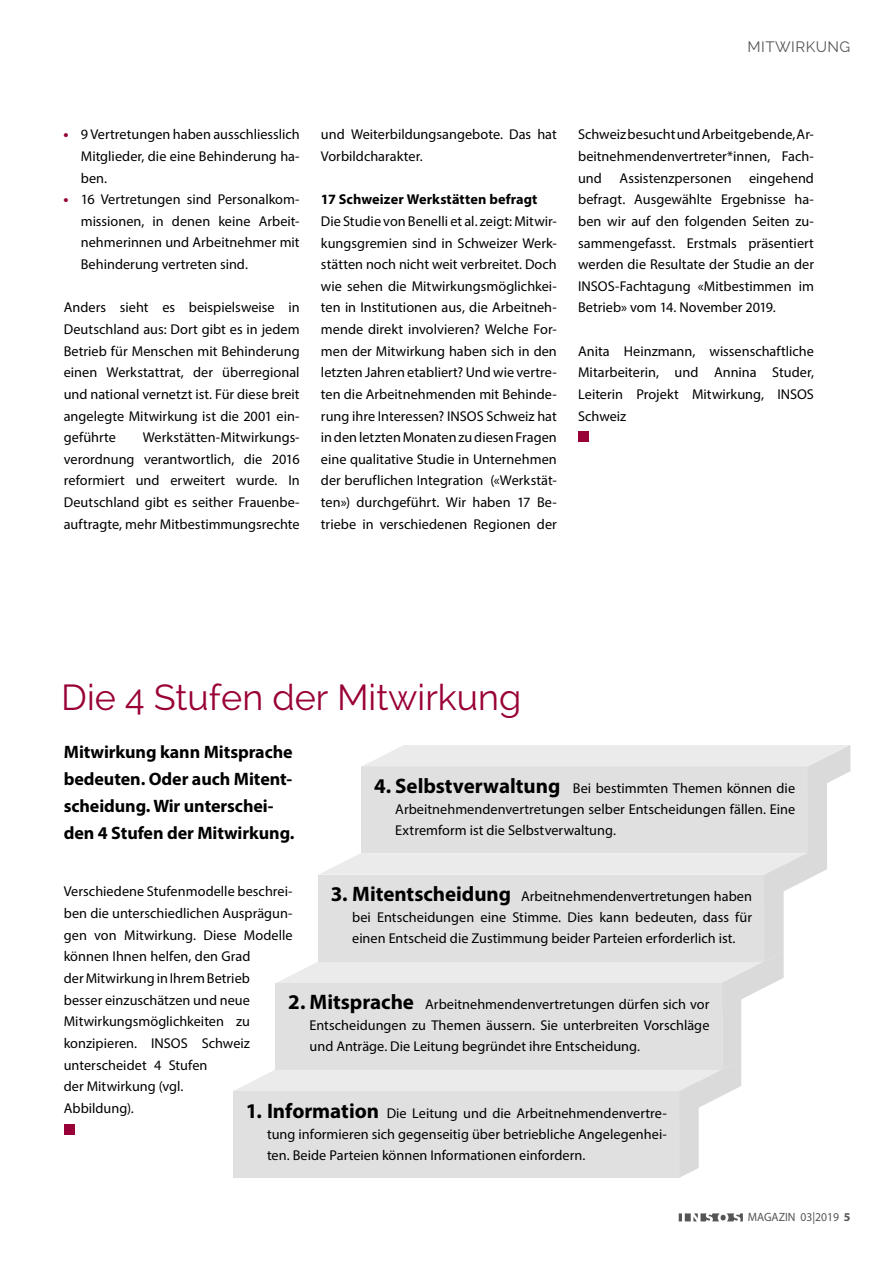
<style>
.page{position:relative;width:893px;height:1263px;background:#fff}
.page>*{position:absolute;margin:0;border:0;box-sizing:border-box;transform-origin:0 0}
.t1{font:36px "Raleway";color:#990037}
.t2{font:700 18px/27px "Myriad Pro";letter-spacing:-.005em;color:#000}
.t3{font:15px "Raleway";letter-spacing:.03em;color:#555}
.t4{font:14.25px/21.6px "Myriad Pro";letter-spacing:.005em;color:#000;text-align:justify}
.t5{font:700 14.25px "Myriad Pro";letter-spacing:.01em;color:#000}
.t6{font:12px "Myriad Pro";color:#555}
.s1{font-weight:700;font-size:21px}
.s2{font-weight:700}
</style>
<div class="page">
<svg style="left:679px;top:1213px;width:64px;height:8px"></svg>
<div style="left:64px;top:1124px;width:10px;height:10px;background:#990037"></div>
<div style="left:578px;top:431px;width:11px;height:11px;background:#990037"></div>
<svg style="left:233px;top:745px;width:617px;height:433px"></svg>
<p class="t3" style="left:748px;top:38px;width:104px">MITWIRKUNG</p>
<p class="t4" style="left:81px;top:123px;width:220px;text-align:left">9 Vertretungen haben ausschliesslich<br>Mitglieder, die eine Behinderung ha&shy;ben.<br>16 Vertretungen sind Personalkom&shy;missionen, in denen keine Arbeit&shy;nehmerinnen und Arbeitnehmer mit<br>Behinderung vertreten sind.</p>
<p class="t4" style="left:64px;top:297px;width:237px">Anders sieht es beispielsweise in Deutschland aus: Dort gibt es in jedem Betrieb für Menschen mit Behinderung einen Werkstattrat, der überregional und national vernetzt ist. Für diese breit angelegte Mitwirkung ist die 2001 ein&shy;geführte</p>
<p class="t4" style="left:64px;top:426px;width:237px;text-indent:79px">Werkstätten-Mitwirkungs&shy;verordnung verantwortlich, die 2016 reformiert und erweitert wurde. In Deutschland gibt es seither Frauenbe&shy;auftragte, mehr Mitbestimmungsrechte</p>
<p class="t4" style="left:321px;top:124px;width:237px">und Weiterbildungsangebote. Das hat<br>Vorbildcharakter.</p>
<p class="t5" style="left:321px;top:190px;width:218px">17 Schweizer Werkstätten befragt</p>
<p class="t4" style="left:321px;top:210px;width:237px">Die Studie von Benelli et al. zeigt: Mitwir&shy;kungsgremien sind in Schweizer Werk&shy;stätten noch nicht weit verbreitet. Doch wie sehen die Mitwirkungsmöglichkei&shy;ten in Institutionen aus, die Arbeitneh&shy;mende direkt involvieren? Welche For&shy;men der Mitwirkung haben sich in den letzten Jahren etabliert? Und wie vertre&shy;ten die Arbeitnehmenden mit Behinde&shy;rung ihre Interessen? INSOS Schweiz hat in den letzten Monaten zu diesen Fragen eine qualitative Studie in Unternehmen der beruflichen Integration («Werkstät&shy;ten») durchgeführt. Wir haben 17 Be&shy;triebe in verschiedenen Regionen der</p>
<p class="t4" style="left:578px;top:124px;width:237px">Schweiz besucht und Arbeitgebende, Ar&shy;beitnehmendenvertreter*innen, Fach&shy;und Assistenzpersonen eingehend befragt. Ausgewählte Ergebnisse ha&shy;ben wir auf den folgenden Seiten zu&shy;sammengefasst. Erstmals präsentiert werden die Resultate der Studie an der INSOS-Fachtagung «Mitbestimmen im Betrieb» vom 14. November 2019.</p>
<p class="t4" style="left:578px;top:340px;width:237px">Anita Heinzmann, wissenschaftliche Mitarbeiterin, und Annina Studer, Leiterin Projekt Mitwirkung, INSOS Schweiz</p>
<h1 class="t1" style="left:61px;top:676px;width:462px">Die 4 Stufen der Mitwirkung</h1>
<p class="t2" style="left:64px;top:737px;width:232px">Mitwirkung kann Mitsprache bedeuten. Oder auch Mitent&shy;scheidung. Wir unterschei&shy;den 4 Stufen der Mitwirkung.</p>
<p class="t4" style="left:395px;top:777px;width:401px;line-height:21px;text-indent:-21px"><span class="s1">4. Selbstverwaltung</span> Bei bestimmten Themen können die Arbeitnehmendenvertretungen selber Entscheidungen fällen. Eine Extremform ist die Selbstverwaltung.</p>
<p class="t4" style="left:64px;top:881px;width:230px;text-align:left">Verschiedene Stufenmodelle beschrei&shy;ben die unterschiedlichen Ausprägun&shy;gen von Mitwirkung. Diese Modelle können Ihnen helfen, den Grad<br>der Mitwirkung in Ihrem Betrieb<br>besser einzuschätzen und neue<br>Mitwirkungsmöglichkeiten zu konzipieren. INSOS Schweiz unterscheidet 4 Stufen<br>der Mitwirkung (vgl.<br>Abbildung).</p>
<p class="t4" style="left:352px;top:886px;width:401px;line-height:21px;text-indent:-21px"><span class="s1">3. Mitentscheidung</span> Arbeitnehmendenvertretungen haben bei Entscheidungen eine Stimme. Dies kann bedeuten, dass für einen Entscheid die Zustimmung beider Parteien erforderlich ist.</p>
<p class="t4" style="left:310px;top:994px;width:401px;line-height:21px;text-indent:-21px"><span class="s1">2. Mitsprache</span> Arbeitnehmendenvertretungen dürfen sich vor Entscheidungen zu Themen äussern. Sie unterbreiten Vorschläge und Anträge. Die Leitung begründet ihre Entscheidung.</p>
<p class="t4" style="left:267px;top:1102px;width:401px;line-height:21px;text-indent:-21px"><span class="s1">1. Information</span> Die Leitung und die Arbeitnehmendenvertre&shy;tung informieren sich gegenseitig über betriebliche Angelegenhei&shy;ten. Beide Parteien können Informationen einfordern.</p>
<p class="t6" style="left:748px;top:1210px;width:104px">MAGAZIN 03|2019 <span class="s2">5</span></p>
</div>
